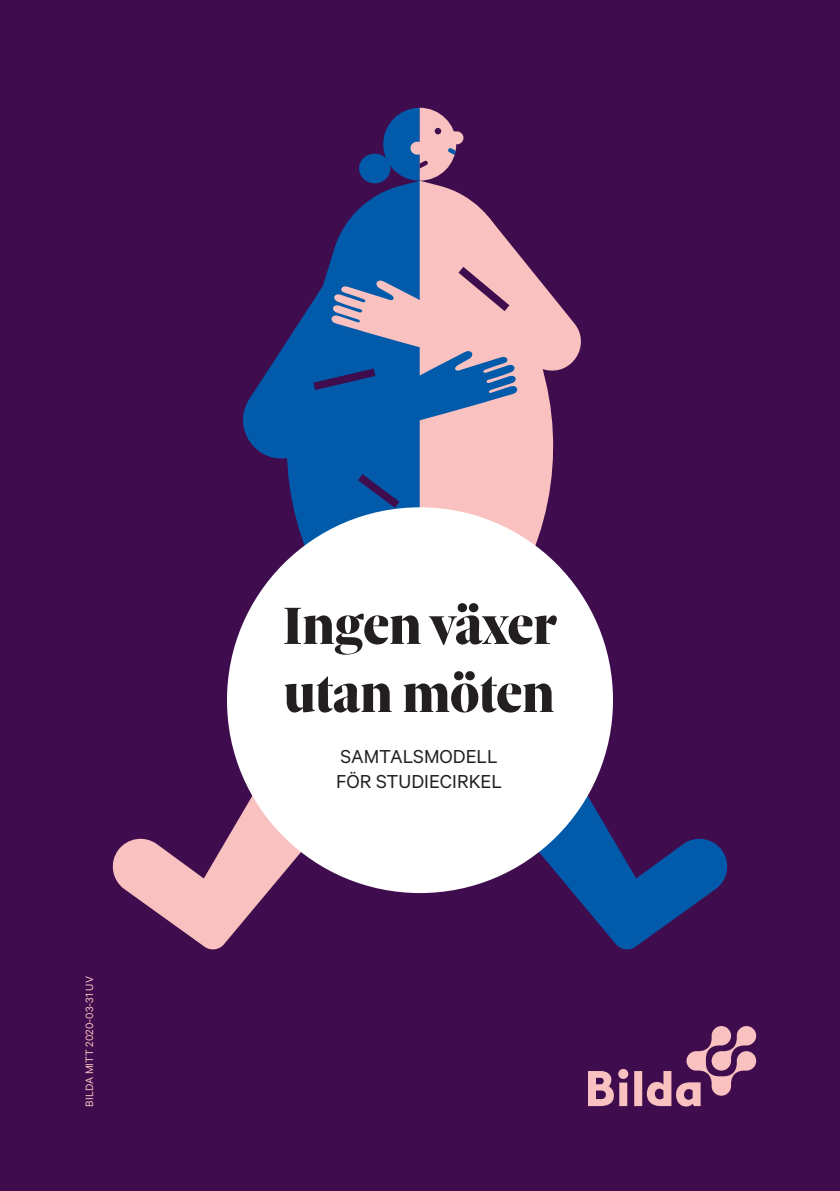
<style>
.page{position:relative;width:840px;height:1191px;background:#fff}
.page>*{position:absolute;margin:0;border:0;box-sizing:border-box;transform-origin:0 0}
.t1{font:900 56.6px/68px "Sole Serif Big Display";color:#231f20}
.Faktaruta_rubrik{font:21.2px/25.4px "Calibre";color:#231f20}
.Faktaruta_rubrik-2{font:12px "Calibre";color:#f9c1bf}
</style>
<div class="page">
<div style="left:0;top:0;width:839px;height:1191px;background:#3f0d4e"></div>
<svg style="left:587px;top:1026px;width:168px;height:80px;background:#794571"></svg>
<svg style="left:568px;top:181px;width:162px;height:770px;background:#381558"></svg>
<svg style="left:109px;top:181px;width:459px;height:770px;background:#552962"></svg>
<svg style="left:280px;top:523px;width:62px;height:43px"></svg>
<svg style="left:359px;top:108px;width:104px;height:75px;background:#5d5a8d"></svg>
<svg style="left:230px;top:215px;width:361px;height:251px;background:#686595"></svg>
<svg style="left:358px;top:474px;width:41px;height:34px"></svg>
<div style="left:227px;top:507px;width:385px;height:386px;background:#fff;border-radius:50%"></div>
<p class="Faktaruta_rubrik-2" style="left:82px;top:1106px;width:132px;rotate:-90deg">BILDA MITT 2020-03-31 UV</p>
<p class="t1" style="left:283px;top:592px;width:275px">Ingen växer utan möten</p>
<p class="Faktaruta_rubrik" style="left:336px;top:742px;width:167px">SAMTALSMODELL<br>FÖR STUDIECIRKEL</p>
</div>
